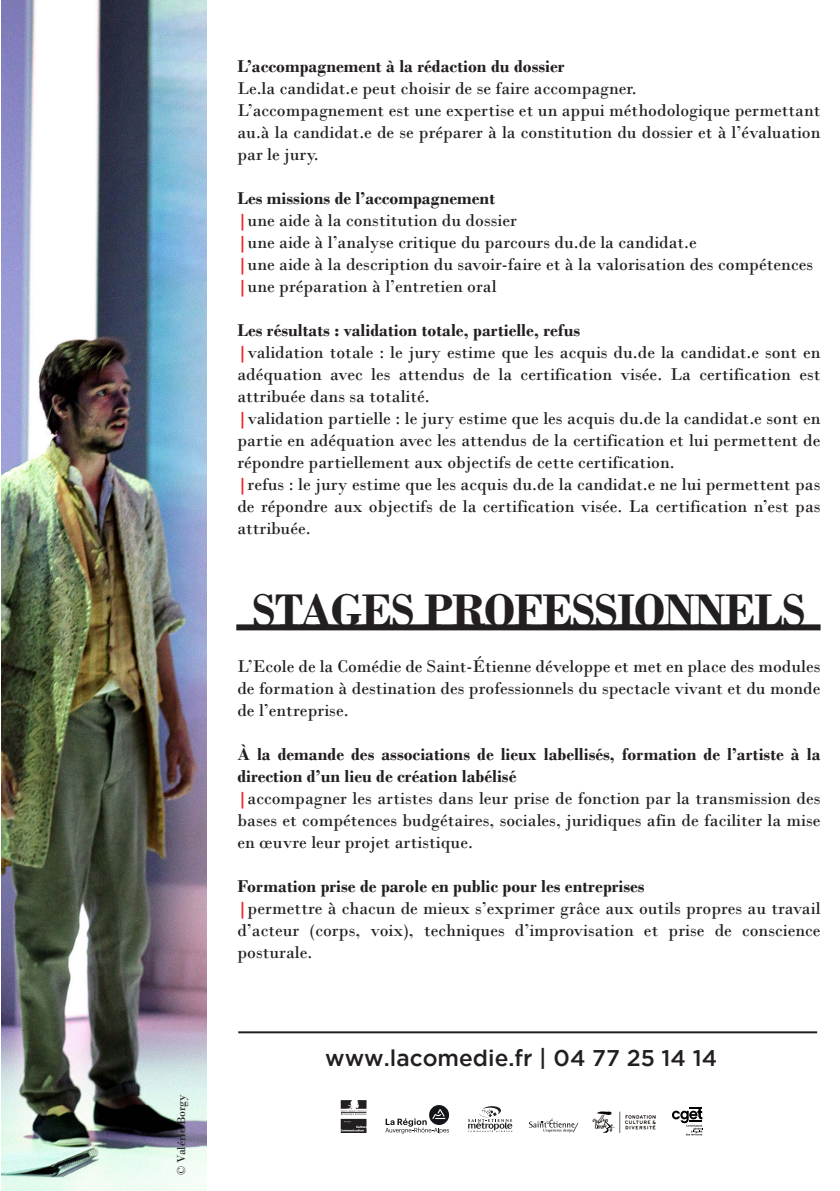
<style>
.page{position:relative;width:840px;height:1191px;background:#fff}
.page>*{position:absolute;margin:0;border:0;box-sizing:border-box;transform-origin:0 0}
.t1{font:700 48px "Bodoni";letter-spacing:-.02em;color:#231f20}
.t2{font:500 22.6px "Gotham";color:#231f20}
.t3{font:18px/22px "Bodoni";color:#231f20;text-align:justify}
.t4{font:700 18px/22px "Bodoni";color:#231f20}
.t5{font:12px "Bodoni";color:#231f20}
.s1{font-weight:700;color:#ee2123}
</style>
<div class="page">
<img style="left:1px;top:0;width:205px;height:1191px">
<hr style="left:238px;top:1031px;width:578px;height:2px;background:#231f20">
<svg style="left:529px;top:1118px;width:49px;height:14px"></svg>
<svg style="left:385px;top:1105px;width:64px;height:28px"></svg>
<svg style="left:468px;top:1106px;width:44px;height:26px"></svg>
<svg style="left:340px;top:1100px;width:27px;height:32px"></svg>
<svg style="left:672px;top:1107px;width:30px;height:28px"></svg>
<img style="left:592px;top:1111px;width:63px;height:21px">
<div style="left:236px;top:624px;width:584px;height:6px;background:#231f20"></div>
<p class="t5" style="left:174px;top:1174px;width:82px;rotate:-90deg">© Valérie Borgy</p>
<p class="t4" style="left:237px;top:55px;width:328px">L’accompagnement à la rédaction du dossier</p>
<p class="t3" style="left:237px;top:77px;width:400px">Le.la candidat.e peut choisir de se faire accompagner.</p>
<p class="t3" style="left:237px;top:99px;width:584px">L’accompagnement est une expertise et un appui méthodologique permettant au.à la candidat.e de se préparer à la constitution du dossier et à l’évaluation par le jury.</p>
<p class="t4" style="left:237px;top:187px;width:259px">Les missions de l’accompagnement</p>
<p class="t3" style="left:237px;top:209px;width:281px"><span class="s1">|</span>une aide à la constitution du dossier</p>
<p class="t3" style="left:237px;top:231px;width:460px"><span class="s1">|</span>une aide à l’analyse critique du parcours du.de la candidat.e</p>
<p class="t3" style="left:237px;top:253px;width:577px"><span class="s1">|</span>une aide à la description du savoir-faire et à la valorisation des compétences</p>
<p class="t3" style="left:237px;top:275px;width:260px"><span class="s1">|</span>une préparation à l’entretien oral</p>
<p class="t4" style="left:237px;top:319px;width:344px">Les résultats : validation totale, partielle, refus</p>
<p class="t3" style="left:237px;top:341px;width:584px"><span class="s1">|</span>validation totale : le jury estime que les acquis du.de la candidat.e sont en adéquation avec les attendus de la certification visée. La certification est attribuée dans sa totalité.</p>
<p class="t3" style="left:237px;top:407px;width:584px"><span class="s1">|</span>validation partielle : le jury estime que les acquis du.de la candidat.e sont en partie en adéquation avec les attendus de la certification et lui permettent de répondre partiellement aux objectifs de cette certification.</p>
<p class="t3" style="left:237px;top:473px;width:584px"><span class="s1">|</span>refus : le jury estime que les acquis du.de la candidat.e ne lui permettent pas de répondre aux objectifs de la certification visée. La certification n’est pas attribuée.</p>
<p class="t1" style="left:252px;top:582px;width:554px">STAGES PROFESSIONNELS</p>
<p class="t3" style="left:237px;top:655px;width:584px">L’Ecole de la Comédie de Saint-Étienne développe et met en place des modules de formation à destination des professionnels du spectacle vivant et du monde de l’entreprise.</p>
<p class="t4" style="left:237px;top:743px;width:584px">À la demande des associations de lieux labellisés, formation de l’artiste à la direction d’un lieu de création labélisé</p>
<p class="t3" style="left:237px;top:787px;width:584px"><span class="s1">|</span>accompagner les artistes dans leur prise de fonction par la transmission des bases et compétences budgétaires, sociales, juridiques afin de faciliter la mise en œuvre leur projet artistique.</p>
<p class="t4" style="left:237px;top:875px;width:408px">Formation prise de parole en public pour les entreprises</p>
<p class="t3" style="left:237px;top:897px;width:584px"><span class="s1">|</span>permettre à chacun de mieux s’exprimer grâce aux outils propres au travail d’acteur (corps, voix), techniques d’improvisation et prise de conscience posturale.</p>
<p class="t2" style="left:325px;top:1045px;width:393px">www.lacomedie.fr | 04 77 25 14 14</p>
</div>
